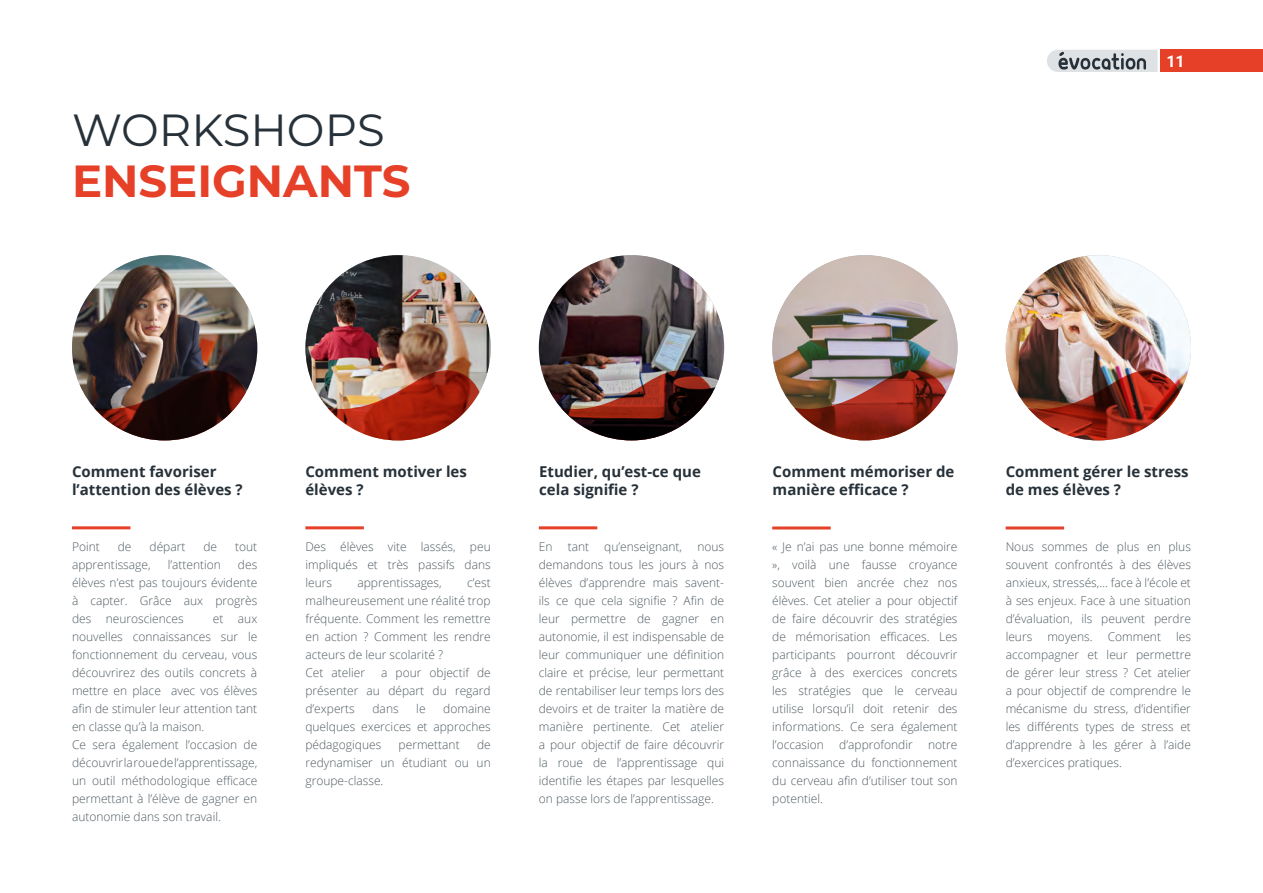
<style>
.page{position:relative;width:1263px;height:893px;background:#fff}
.page>*{position:absolute;margin:0;border:0;box-sizing:border-box;transform-origin:0 0}
.t1{font:700 45px "Montserrat";color:#e64029}
.t2{font:45px "Montserrat";color:#273139}
.t3{font:700 16.2px "Roboto";color:#fff}
.t4{font:700 15px/18px "Open Sans";color:#273139}
.t5{font:300 12px/18px "Open Sans";color:#4f5a61;text-align:justify}
</style>
<div class="page">
<img style="left:72px;top:255px;width:185px;height:185px;border-radius:93px">
<img style="left:305px;top:255px;width:186px;height:185px;border-radius:91px">
<img style="left:772px;top:255px;width:185px;height:185px;border-radius:93px">
<img style="left:539px;top:255px;width:185px;height:185px;border-radius:93px">
<img style="left:1006px;top:255px;width:185px;height:185px;border-radius:93px">
<svg style="left:94px;top:369px;width:152px;height:71px"></svg>
<img style="left:328px;top:369px;width:151px;height:71px">
<img style="left:1028px;top:369px;width:152px;height:71px">
<img style="left:561px;top:369px;width:152px;height:71px">
<svg style="left:794px;top:369px;width:152px;height:71px"></svg>
<hr style="left:72px;top:526px;width:58px;height:3px;background:#e64029">
<hr style="left:305px;top:526px;width:59px;height:3px;background:#e64029">
<hr style="left:539px;top:526px;width:58px;height:3px;background:#e64029">
<hr style="left:772px;top:526px;width:59px;height:3px;background:#e64029">
<hr style="left:1006px;top:526px;width:58px;height:3px;background:#e64029">
<div style="left:1160px;top:50px;width:103px;height:22px;background:#e64029"></div>
<svg style="left:1047px;top:50px;width:110px;height:22px;background:#b5b9be"></svg>
<p class="t2" style="left:72px;top:99px;width:314px">WORKSHOPS</p>
<p class="t1" style="left:72px;top:148px;width:340px">ENSEIGNANTS</p>
<h2 class="t3" style="left:1166px;top:50px;width:20px">11</h2>
<p class="t4" style="left:305px;top:462px;width:163px">Comment motiver les élèves ?</p>
<p class="t4" style="left:773px;top:462px;width:183px">Comment mémoriser de manière efficace ?</p>
<p class="t4" style="left:1006px;top:462px;width:185px">Comment gérer le stress de mes élèves ?</p>
<p class="t4" style="left:72px;top:462px;width:172px">Comment favoriser l’attention des élèves ?</p>
<p class="t4" style="left:539px;top:462px;width:163px">Etudier, qu’est-ce que cela signifie ?</p>
<p class="t5" style="left:72px;top:537px;width:29px">Point</p>
<p class="t5" style="left:118px;top:537px;width:15px">de</p>
<p class="t5" style="left:150px;top:537px;width:37px">départ</p>
<p class="t5" style="left:203px;top:537px;width:15px">de</p>
<p class="t5" style="left:235px;top:537px;width:24px">tout</p>
<p class="t5" style="left:72px;top:555px;width:80px">apprentissage,</p>
<p class="t5" style="left:168px;top:555px;width:55px">l’attention</p>
<p class="t5" style="left:72px;top:555px;width:187px;text-indent:166px">des élèves n’est pas toujours évidente à capter. Grâce aux progrès des neurosciences</p>
<p class="t5" style="left:72px;top:609px;width:187px;text-indent:141px">et aux nouvelles connaissances sur le fonctionnement du cerveau, vous découvrirez des outils concrets à mettre en place avec vos élèves afin de stimuler leur attention tant en classe qu’à la maison.</p>
<p class="t5" style="left:72px;top:735px;width:187px">Ce sera également l’occasion de découvrir la roue de l’apprentissage, un outil méthodologique efficace permettant à l’élève de gagner en autonomie dans son travail.</p>
<p class="t5" style="left:305px;top:537px;width:187px">Des élèves vite lassés, peu impliqués et très passifs dans leurs</p>
<p class="t5" style="left:357px;top:573px;width:86px">apprentissages,</p>
<p class="t5" style="left:305px;top:573px;width:187px;text-indent:162px">c’est malheureusement une réalité trop fréquente. Comment les remettre en action ? Comment les rendre acteurs de leur scolarité ?</p>
<p class="t5" style="left:305px;top:663px;width:61px">Cet atelier</p>
<p class="t5" style="left:305px;top:663px;width:187px;text-indent:76px">a pour objectif de présenter au départ du regard d’experts</p>
<p class="t5" style="left:305px;top:699px;width:187px;text-indent:138px">domaine quelques exercices et approches pédagogiques</p>
<p class="t5" style="left:372px;top:699px;width:28px">dans</p>
<p class="t5" style="left:416px;top:699px;width:11px">le</p>
<p class="t5" style="left:305px;top:735px;width:187px;text-indent:172px">de redynamiser un étudiant ou un groupe-classe.</p>
<p class="t5" style="left:399px;top:735px;width:63px">permettant</p>
<p class="t5" style="left:539px;top:537px;width:15px">En</p>
<p class="t5" style="left:568px;top:537px;width:23px">tant</p>
<p class="t5" style="left:604px;top:537px;width:79px">qu’enseignant,</p>
<p class="t5" style="left:539px;top:537px;width:187px;text-indent:159px">nous demandons tous les jours à nos élèves d’apprendre mais savent&shy;ils ce que cela signifie ? Afin de leur permettre de gagner en autonomie, il est indispensable de leur communiquer une définition claire et précise, leur permettant de rentabiliser leur temps lors des devoirs et de traiter la matière de manière pertinente. Cet atelier a pour objectif de faire découvrir la roue de l’apprentissage qui identifie les étapes par lesquelles on passe lors de l’apprentissage.</p>
<p class="t5" style="left:772px;top:537px;width:187px">« Je n’ai pas une bonne mémoire », voilà une fausse croyance souvent bien ancrée chez nos élèves. Cet atelier a pour objectif de faire découvrir des stratégies de mémorisation efficaces. Les participants pourront découvrir grâce à des exercices concrets les stratégies que le cerveau utilise lorsqu’il doit retenir des informations. Ce sera également l’occasion</p>
<p class="t5" style="left:839px;top:735px;width:75px">d’approfondir</p>
<p class="t5" style="left:772px;top:735px;width:187px;text-indent:156px">notre connaissance du fonctionnement du cerveau afin d’utiliser tout son potentiel.</p>
<p class="t5" style="left:1006px;top:537px;width:187px">Nous sommes de plus en plus souvent confrontés à des élèves anxieux, stressés,… face à l’école et à ses enjeux. Face à une situation d’évaluation, ils peuvent perdre leurs</p>
<p class="t5" style="left:1006px;top:627px;width:187px;text-indent:170px">les accompagner et leur permettre de gérer leur stress ? Cet atelier a pour objectif de comprendre le mécanisme du stress, d’identifier les différents types de stress et d’apprendre à les gérer à l’aide d’exercices pratiques.</p>
<p class="t5" style="left:1047px;top:627px;width:47px">moyens.</p>
<p class="t5" style="left:1108px;top:627px;width:55px">Comment</p>
</div>
